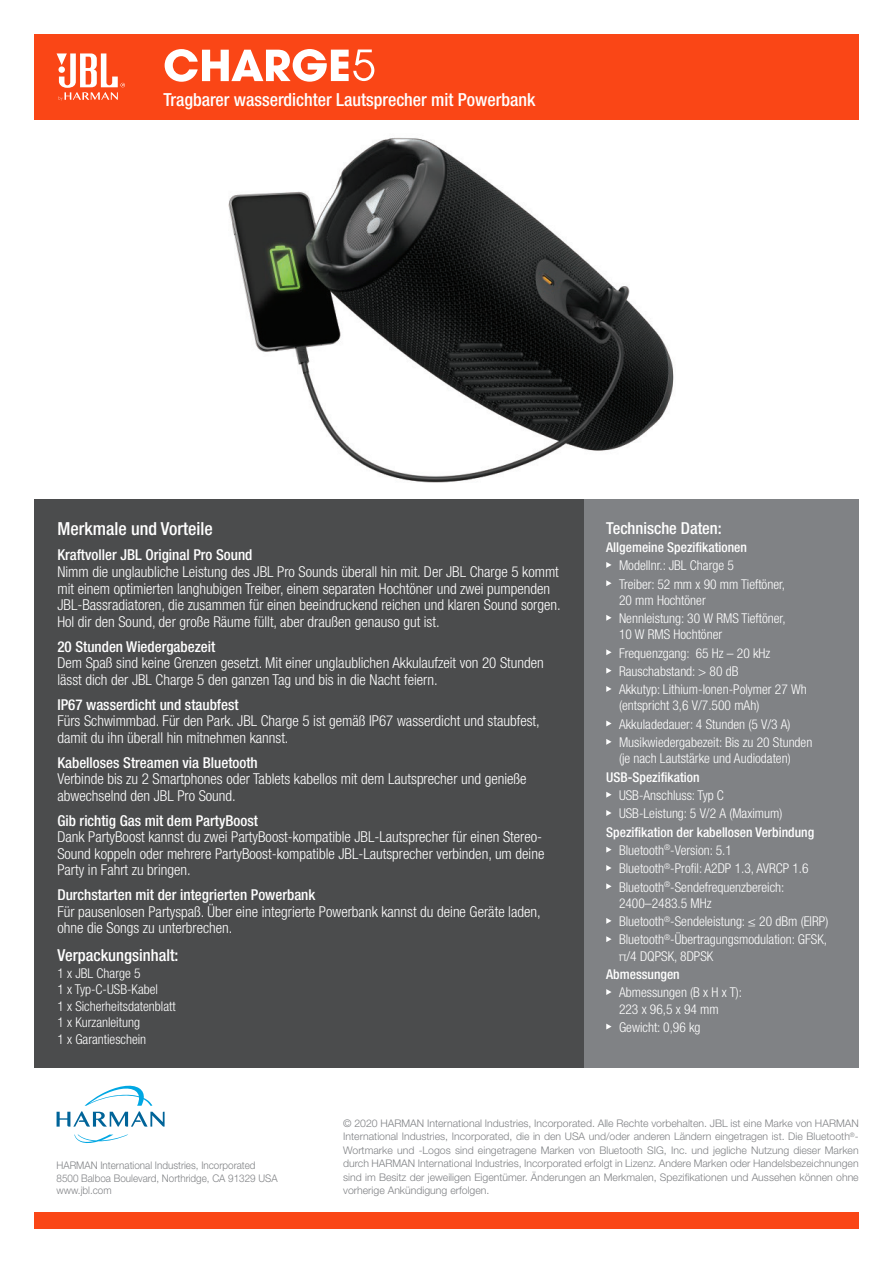
<style>
.page{position:relative;width:893px;height:1263px;background:#fff}
.page>*{position:absolute;margin:0;border:0;box-sizing:border-box;transform-origin:0 0}
.t1{font:500 condensed 18px "Helvetica Neue LT Pro";color:#fff}
.t2{font:500 condensed 16.5px "Helvetica Neue LT Pro";color:#fff}
.t3{font:300 condensed 15px/16.5px "Helvetica Neue LT Pro";color:#fff}
.t4{font:500 condensed 15px "Helvetica Neue LT Pro";color:#fff}
.t5{font:300 condensed 13.5px/16.2px "Helvetica Neue LT Pro";color:#fff}
.t6{font:500 condensed 13.5px "Helvetica Neue LT Pro";color:#fff}
.t7{font:300 10.5px/13.5px "Helvetica Neue LT Pro";color:#808285;text-align:justify}
.t8{font:300 10.5px "Helvetica Neue LT Pro";color:#808285;scale:.94 1}
</style>
<div class="page">
<img style="left:228px;top:137px;width:446px;height:346px">
<div style="left:34px;top:34px;width:825px;height:85px;background:#fa4616"></div>
<div style="left:34px;top:1213px;width:825px;height:16px;background:#fa4616"></div>
<svg style="left:57px;top:53px;width:68px;height:48px"></svg>
<svg style="left:74px;top:1134px;width:54px;height:9px"></svg>
<svg style="left:57px;top:1085px;width:108px;height:42px"></svg>
<div style="left:584px;top:499px;width:275px;height:568px;background:#808285"></div>
<svg style="left:606px;top:562px;width:6px;height:6px"></svg>
<svg style="left:606px;top:580px;width:6px;height:6px"></svg>
<svg style="left:606px;top:615px;width:6px;height:6px"></svg>
<svg style="left:606px;top:649px;width:6px;height:6px"></svg>
<svg style="left:606px;top:668px;width:6px;height:6px"></svg>
<svg style="left:606px;top:686px;width:6px;height:6px"></svg>
<svg style="left:606px;top:720px;width:6px;height:6px"></svg>
<svg style="left:606px;top:739px;width:6px;height:6px"></svg>
<svg style="left:606px;top:792px;width:6px;height:6px"></svg>
<svg style="left:606px;top:810px;width:6px;height:6px"></svg>
<svg style="left:606px;top:847px;width:6px;height:6px"></svg>
<svg style="left:606px;top:865px;width:6px;height:6px"></svg>
<svg style="left:606px;top:883px;width:6px;height:6px"></svg>
<svg style="left:606px;top:918px;width:6px;height:6px"></svg>
<svg style="left:606px;top:936px;width:6px;height:6px"></svg>
<svg style="left:606px;top:989px;width:6px;height:6px"></svg>
<svg style="left:606px;top:1023px;width:6px;height:6px"></svg>
<div style="left:34px;top:499px;width:550px;height:568px;background:#4b4c4d"></div>
<svg style="left:165px;top:49px;width:209px;height:33px"></svg>
<p class="t1" style="left:163px;top:89px;width:373px">Tragbarer wasserdichter Lautsprecher mit Powerbank</p>
<p class="t1" style="left:57px;top:518px;width:157px">Merkmale und Vorteile</p>
<p class="t4" style="left:57px;top:546px;width:197px">Kraftvoller JBL Original Pro Sound</p>
<p class="t3" style="left:57px;top:563px;width:505px">Nimm die unglaubliche Leistung des JBL Pro Sounds überall hin mit. Der JBL Charge 5 kommt mit einem optimierten langhubigen Treiber, einem separaten Hochtöner und zwei pumpenden JBL-Bassradiatoren, die zusammen für einen beeindruckend reichen und klaren Sound sorgen.<br>Hol dir den Sound, der große Räume füllt, aber draußen genauso gut ist.</p>
<p class="t4" style="left:57px;top:637px;width:159px">20 Stunden Wiedergabezeit</p>
<p class="t3" style="left:57px;top:654px;width:488px">Dem Spaß sind keine Grenzen gesetzt. Mit einer unglaublichen Akkulaufzeit von 20 Stunden lässt dich der JBL Charge 5 den ganzen Tag und bis in die Nacht feiern.</p>
<p class="t4" style="left:57px;top:695px;width:183px">IP67 wasserdicht und staubfest</p>
<p class="t3" style="left:57px;top:712px;width:484px">Fürs Schwimmbad. Für den Park. JBL Charge 5 ist gemäß IP67 wasserdicht und staubfest, damit du ihn überall hin mitnehmen kannst.</p>
<p class="t4" style="left:57px;top:753px;width:202px">Kabelloses Streamen via Bluetooth</p>
<p class="t3" style="left:57px;top:770px;width:471px">Verbinde bis zu 2 Smartphones oder Tablets kabellos mit dem Lautsprecher und genieße abwechselnd den JBL Pro Sound.</p>
<p class="t4" style="left:57px;top:811px;width:202px">Gib richtig Gas mit dem PartyBoost</p>
<p class="t3" style="left:57px;top:828px;width:488px">Dank PartyBoost kannst du zwei PartyBoost-kompatible JBL-Lautsprecher für einen Stereo-<br>Sound koppeln oder mehrere PartyBoost-kompatible JBL-Lautsprecher verbinden, um deine<br>Party in Fahrt zu bringen.</p>
<p class="t4" style="left:57px;top:886px;width:260px">Durchstarten mit der integrierten Powerbank</p>
<p class="t3" style="left:57px;top:903px;width:485px">Für pausenlosen Partyspaß. Über eine integrierte Powerbank kannst du deine Geräte laden, ohne die Songs zu unterbrechen.</p>
<p class="t2" style="left:57px;top:946px;width:123px">Verpackungsinhalt:</p>
<p class="t5" style="left:57px;top:965px;width:85px">1 x JBL Charge 5</p>
<p class="t5" style="left:57px;top:981px;width:102px">1 x Typ-C-USB-Kabel</p>
<p class="t5" style="left:57px;top:998px;width:120px">1 x Sicherheitsdatenblatt</p>
<p class="t5" style="left:57px;top:1014px;width:84px">1 x Kurzanleitung</p>
<p class="t5" style="left:57px;top:1031px;width:90px">1 x Garantieschein</p>
<p class="t2" style="left:606px;top:518px;width:117px">Technische Daten:</p>
<p class="t6" style="left:606px;top:539px;width:142px">Allgemeine Spezifikationen</p>
<p class="t5" style="left:619px;top:557px;width:116px">Modellnr.: JBL Charge 5</p>
<p class="t5" style="left:619px;top:575px;width:168px">Treiber: 52 mm x 90 mm Tieftöner,<br>20 mm Hochtöner</p>
<p class="t5" style="left:619px;top:610px;width:168px">Nennleistung: 30 W RMS Tieftöner,<br>10 W RMS Hochtöner</p>
<p class="t5" style="left:619px;top:645px;width:153px">Frequenzgang: 65 Hz – 20 kHz</p>
<p class="t5" style="left:619px;top:663px;width:121px">Rauschabstand: &gt; 80 dB</p>
<p class="t5" style="left:619px;top:681px;width:189px">Akkutyp: Lithium-Ionen-Polymer 27 Wh (entspricht 3,6 V/7.500 mAh)</p>
<p class="t5" style="left:619px;top:716px;width:173px">Akkuladedauer: 4 Stunden (5 V/3 A)</p>
<p class="t5" style="left:619px;top:734px;width:195px">Musikwiedergabezeit: Bis zu 20 Stunden (je nach Lautstärke und Audiodaten)</p>
<p class="t6" style="left:606px;top:769px;width:95px">USB-Spezifikation</p>
<p class="t5" style="left:619px;top:787px;width:106px">USB-Anschluss: Typ C</p>
<p class="t5" style="left:619px;top:805px;width:165px">USB-Leistung: 5 V/2 A (Maximum)</p>
<p class="t6" style="left:606px;top:824px;width:209px">Spezifikation der kabellosen Verbindung</p>
<p class="t5" style="left:619px;top:842px;width:114px">Bluetooth<sup>®</sup>-Version: 5.1</p>
<p class="t5" style="left:619px;top:860px;width:191px">Bluetooth<sup>®</sup>-Profil: A2DP 1.3, AVRCP 1.6</p>
<p class="t5" style="left:619px;top:879px;width:167px">Bluetooth<sup>®</sup>-Sendefrequenzbereich:<br>2400–2483.5 MHz</p>
<p class="t5" style="left:619px;top:913px;width:211px">Bluetooth<sup>®</sup>-Sendeleistung: ≤ 20 dBm (EIRP)</p>
<p class="t5" style="left:619px;top:931px;width:210px">Bluetooth<sup>®</sup>-Übertragungsmodulation: GFSK, π/4 DQPSK, 8DPSK</p>
<p class="t6" style="left:606px;top:966px;width:75px">Abmessungen</p>
<p class="t5" style="left:619px;top:984px;width:125px">Abmessungen (B x H x T):<br>223 x 96,5 x 94 mm</p>
<p class="t5" style="left:619px;top:1019px;width:83px">Gewicht: 0,96 kg</p>
<p class="t8" style="left:57px;top:1159px;width:213px">HARMAN International Industries, Incorporated</p>
<p class="t8" style="left:57px;top:1171px;width:237px">8500 Balboa Boulevard, Northridge, CA 91329 USA</p>
<p class="t8" style="left:57px;top:1184px;width:60px">www.jbl.com</p>
<p class="t7" style="left:343px;top:1116px;width:517px">© 2020 HARMAN International Industries, Incorporated. Alle Rechte vorbehalten. JBL ist eine Marke von HARMAN International Industries, Incorporated, die in den USA und/oder anderen Ländern eingetragen ist. Die Bluetooth<sup>®</sup>- Wortmarke und -Logos sind eingetragene Marken von Bluetooth SIG, Inc. und jegliche Nutzung dieser Marken durch HARMAN International Industries, Incorporated erfolgt in Lizenz. Andere Marken oder Handelsbezeichnungen sind im Besitz der jeweiligen Eigentümer. Änderungen an Merkmalen, Spezifikationen und Aussehen können ohne vorherige Ankündigung erfolgen.</p>
</div>
